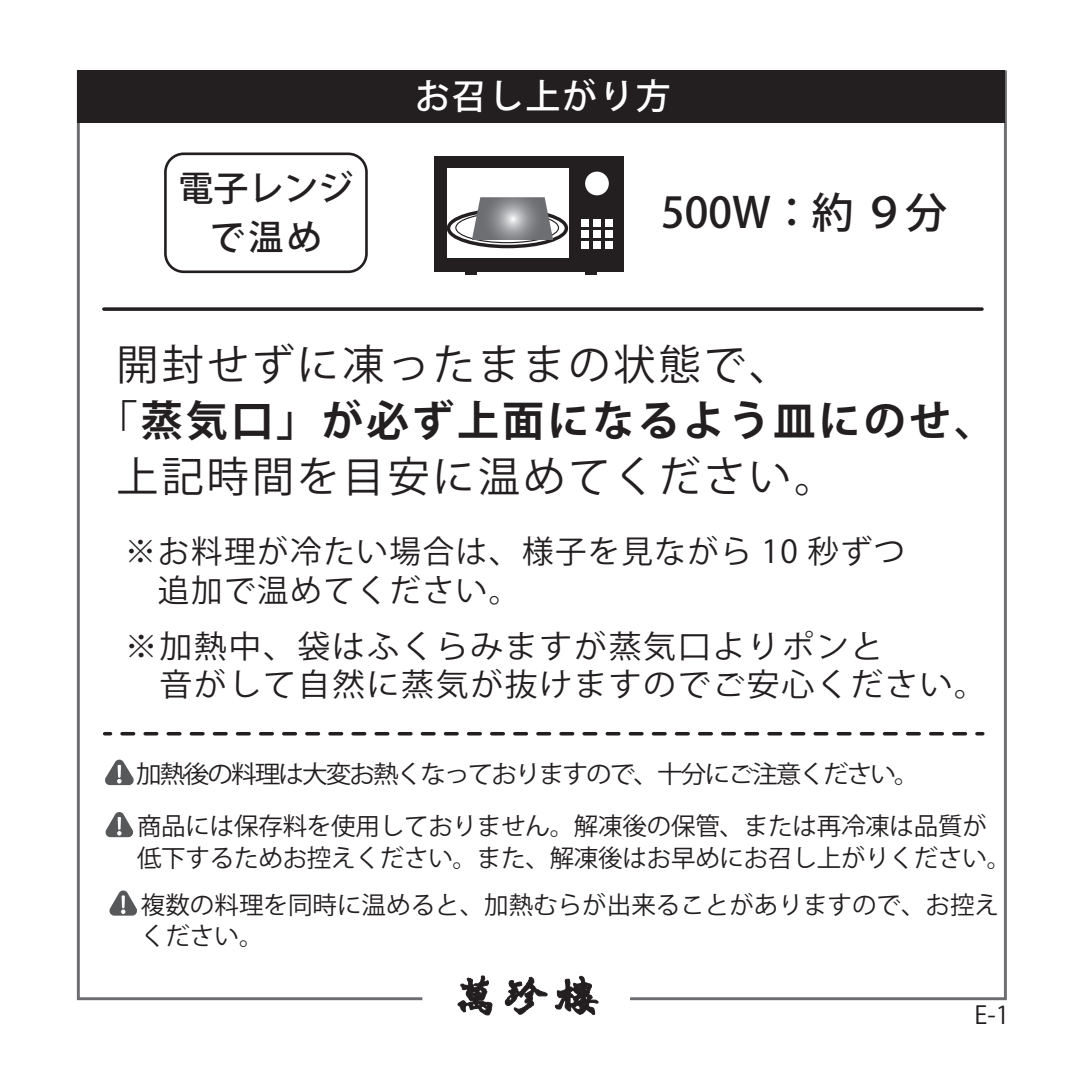
<style>
.page{position:relative;width:1070px;height:1071px;background:#fff}
.page>*{position:absolute;margin:0;border:0;box-sizing:border-box;transform-origin:0 0}
.t1{font:42px "Koz Go Pr 6 N";letter-spacing:.075em;color:#231f20}
.t2{font:700 42px "Koz Go Pr 6 N";letter-spacing:.075em;color:#231f20}
.t3{font:500 42px "Koz Go Pr 6 N";color:#231f20}
.t4{font:500 35px/49px "Koz Go Pr 6 N";color:#231f20;text-align:center}
.t5{font:500 35px "Koz Go Pr 6 N";letter-spacing:.05em;color:#fff}
.t6{font:31.5px/38.5px "Koz Go Pr 6 N";letter-spacing:.05em;color:#231f20;scale:1.04 1}
.t7{font:31.5px/38.5px "Koz Go Pr 6 N";letter-spacing:.05em;color:#231f20}
.t8{font:24.5px/46.9px "Koz Go Pr 6 N";letter-spacing:-.01em;color:#231f20}
.t9{font:24.5px/51.8px "Koz Go Pr 6 N";letter-spacing:-.01em;color:#231f20;scale:1.04 1}
.s1{font-weight:400}
.s2{font-weight:500}
</style>
<div class="page">
<svg style="left:554px;top:975px;width:44px;height:40px"></svg>
<svg style="left:457px;top:975px;width:35px;height:40px"></svg>
<svg style="left:504px;top:976px;width:43px;height:39px"></svg>
<div style="left:77px;top:71px;width:927px;height:52px;background:#231f20"></div>
<div style="left:434px;top:156px;width:189px;height:115px;background:#231f20"></div>
<div style="left:447px;top:169px;width:121px;height:89px;background:#fff"></div>
<div style="left:585px;top:172px;width:23px;height:23px;background:#fff;border-radius:50%"></div>
<div style="left:581px;top:218px;width:8px;height:8px;background:#fff"></div>
<div style="left:593px;top:218px;width:7px;height:8px;background:#fff"></div>
<div style="left:604px;top:218px;width:8px;height:8px;background:#fff"></div>
<div style="left:581px;top:230px;width:8px;height:8px;background:#fff"></div>
<div style="left:593px;top:230px;width:7px;height:8px;background:#fff"></div>
<div style="left:604px;top:230px;width:8px;height:8px;background:#fff"></div>
<div style="left:581px;top:241px;width:8px;height:8px;background:#fff"></div>
<div style="left:593px;top:241px;width:7px;height:8px;background:#fff"></div>
<div style="left:604px;top:241px;width:8px;height:8px;background:#fff"></div>
<div style="left:584px;top:269px;width:12px;height:6px;background:#231f20"></div>
<div style="left:464px;top:269px;width:12px;height:6px;background:#231f20"></div>
<div style="left:446px;top:208px;width:122px;height:40px;border:3px solid #231f20;border-radius:50%"></div>
<div style="left:455px;top:212px;width:104px;height:31px;border:1px solid #231f20;border-radius:50%"></div>
<svg style="left:471px;top:197px;width:82px;height:43px;background:#909194"></svg>
<svg style="left:105px;top:759px;width:29px;height:26px"></svg>
<svg style="left:105px;top:812px;width:28px;height:25px"></svg>
<svg style="left:109px;top:890px;width:28px;height:25px"></svg>
<svg style="left:976px;top:732px;width:6px;height:3px"></svg>
<svg style="left:120px;top:732px;width:845px;height:3px"></svg>
<svg style="left:105px;top:732px;width:5px;height:3px"></svg>
<svg style="left:104px;top:307px;width:877px;height:4px;background:#3b3839"></svg>
<div style="left:164px;top:152px;width:203px;height:121px;border:3px solid #231f20;border-radius:18px"></div>
<h2 class="t4" style="left:178px;top:164px;width:176px">電子レンジで温め</h2>
<h2 class="t5" style="left:415px;top:76px;width:257px">お召し上がり方</h2>
<h1 class="t3" style="left:661px;top:189px;width:287px">500W： 約 ９分</h1>
<h1 class="t1" style="left:116px;top:341px;width:676px">開封せずに凍ったままの状態で、</h1>
<h1 class="t2" style="left:95px;top:397px;width:901px"><span class="s1">「</span>蒸気口」が必ず上面になるよう皿にのせ<span class="s2">、</span></h1>
<h1 class="t1" style="left:116px;top:453px;width:721px">上記時間を目安に温めてください。</h1>
<p class="t7" style="left:125px;top:533px;width:781px">※お料理が冷たい場合は、様子を見ながら 10 秒ずつ　追加で温めてください。</p>
<p class="t6" style="left:125px;top:627px;width:830px">※加熱中、袋はふくらみますが蒸気口よりポンと<br>　音がして自然に蒸気が抜けますのでご安心ください。</p>
<p class="t9" style="left:136px;top:749px;width:819px">加熱後の料理は大変お熱くなっておりますので、十分にご注意ください。<br>商品には保存料を使用しておりません。解凍後の保管、または再冷凍は品質が</p>
<p class="t8" style="left:137px;top:834px;width:875px">低下するためお控えください。また、解凍後はお早めにお召し上がりください。複数の料理を同時に温めると、加熱むらが出来ることがありますので、お控え</p>
<p class="t8" style="left:141px;top:913px;width:124px">ください。</p>
<p class="t8" style="left:974px;top:991px;width:36px">E-1</p>
</div>
